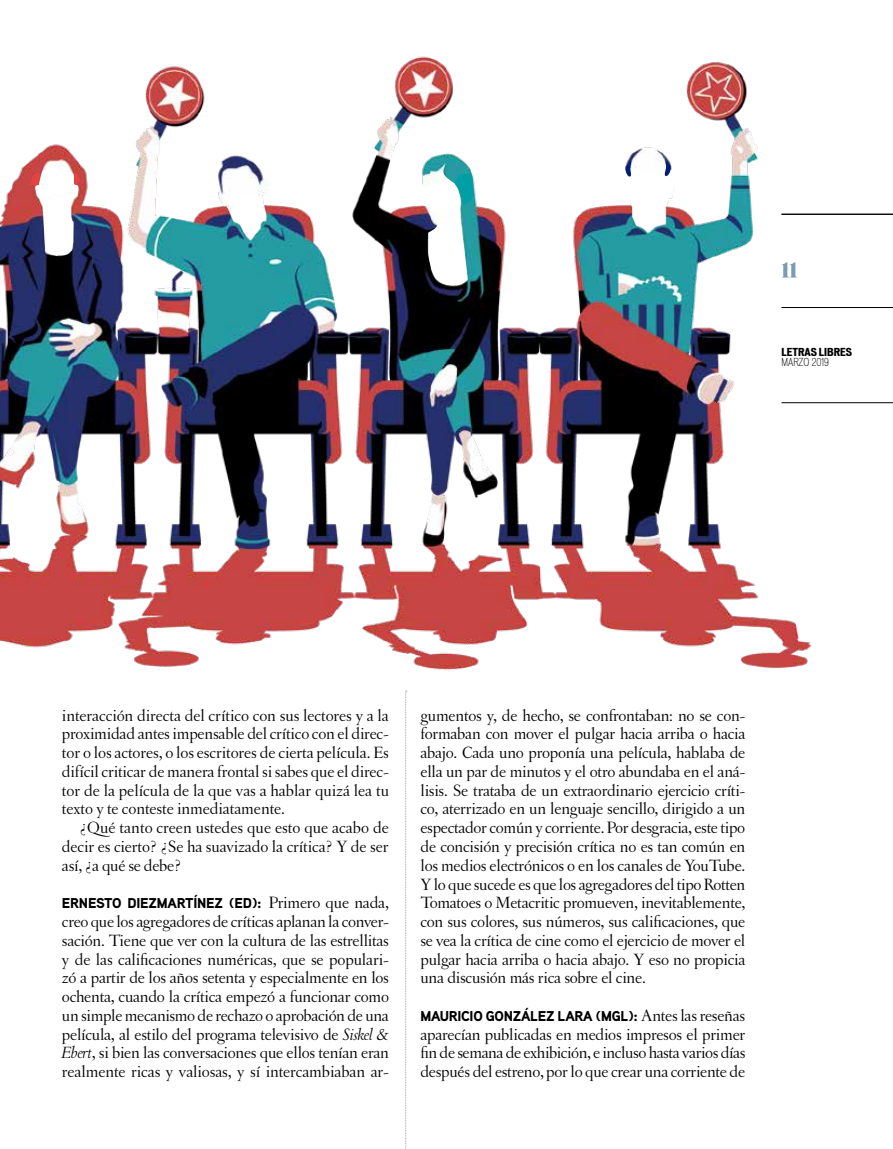
<style>
.page{position:relative;width:893px;height:1149px;background:#fff}
.page>*{position:absolute;margin:0;border:0;box-sizing:border-box;transform-origin:0 0}
.t1{font:18px "Eloquent JF";color:#7a9cb0}
.t2{font:17.25px/18.8px "Letras Oldstyle";letter-spacing:-.015em;color:#000;text-align:justify}
.t3{font:900 14.25px "Aaux Next";letter-spacing:-.02em;color:#000}
.t4{font:700 expanded 10.5px "Vonnes";color:#000}
.t5{font:300 condensed 10.5px "Vonnes";color:#000}
.s1{font-family:"Letras Oldstyle";font-weight:400;font-size:17.25px}
.s2{font-style:italic}
</style>
<div class="page">
<hr style="left:781px;top:214px;width:112px;height:1px;background:#000">
<hr style="left:781px;top:307px;width:112px;height:1px;background:#000">
<hr style="left:781px;top:402px;width:112px;height:1px;background:#000">
<svg style="left:405px;top:690px;width:2px;height:459px"></svg>
<img style="left:0;top:56px;width:823px;height:614px">
<svg style="left:230px;top:195px;width:37px;height:45px"></svg>
<svg style="left:28px;top:166px;width:52px;height:91px"></svg>
<img style="left:411px;top:169px;width:62px;height:117px">
<img style="left:609px;top:160px;width:68px;height:73px">
<p class="t1" style="left:781px;top:258px;width:17px">11</p>
<p class="t4" style="left:781px;top:345px;width:72px">LETRAS LIBRES</p>
<p class="t5" style="left:781px;top:356px;width:49px">MARZO 2019</p>
<p class="t2" style="left:62px;top:705px;width:329px">interacción directa del crítico con sus lectores y a la proximidad antes impensable del crítico con el direc&shy;tor o los actores, o los escritores de cierta película. Es difícil criticar de manera frontal si sabes que el direc&shy;tor de la película de la que vas a hablar quizá lea tu texto y te conteste inmediatamente.</p>
<p class="t2" style="left:62px;top:818px;width:329px;text-indent:18px">¿Qué tanto creen ustedes que esto que acabo de decir es cierto? ¿Se ha suavizado la crítica? Y de ser así, ¿a qué se debe?</p>
<p class="t3" style="left:62px;top:892px;width:328px">ERNESTO DIEZMARTÍNEZ (ED): <span class="s1">Primero que nada,</span></p>
<p class="t2" style="left:62px;top:911px;width:329px">creo que los agregadores de críticas aplanan la conver&shy;sación. Tiene que ver con la cultura de las estrellitas y de las calificaciones numéricas, que se populari&shy;zó a partir de los años setenta y especialmente en los ochenta, cuando la crítica empezó a funcionar como un simple mecanismo de rechazo o aprobación de una película, al estilo del programa televisivo de <span class="s2">Siskel &amp; Ebert</span>, si bien las conversaciones que ellos tenían eran realmente ricas y valiosas, y sí intercambiaban ar-</p>
<p class="t2" style="left:420px;top:705px;width:326px">gumentos y, de hecho, se confrontaban: no se con&shy;formaban con mover el pulgar hacia arriba o hacia abajo. Cada uno proponía una película, hablaba de ella un par de minutos y el otro abundaba en el aná&shy;lisis. Se trataba de un extraordinario ejercicio críti&shy;co, aterrizado en un lenguaje sencillo, dirigido a un espectador común y corriente. Por desgracia, este tipo de concisión y precisión crítica no es tan común en los medios electrónicos o en los canales de YouTube.<br>Y lo que sucede es que los agregadores del tipo Rotten Tomatoes o Metacritic promueven, inevitablemente, con sus colores, sus números, sus calificaciones, que se vea la crítica de cine como el ejercicio de mover el pulgar hacia arriba o hacia abajo. Y eso no propicia una discusión más rica sobre el cine.</p>
<p class="t3" style="left:420px;top:1005px;width:326px">MAURICIO GONZÁLEZ LARA (MGL): <span class="s1">Antes las reseñas</span></p>
<p class="t2" style="left:420px;top:1024px;width:326px">aparecían publicadas en medios impresos el primer fin de semana de exhibición, e incluso hasta varios días después del estreno, por lo que crear una corriente de</p>
</div>
